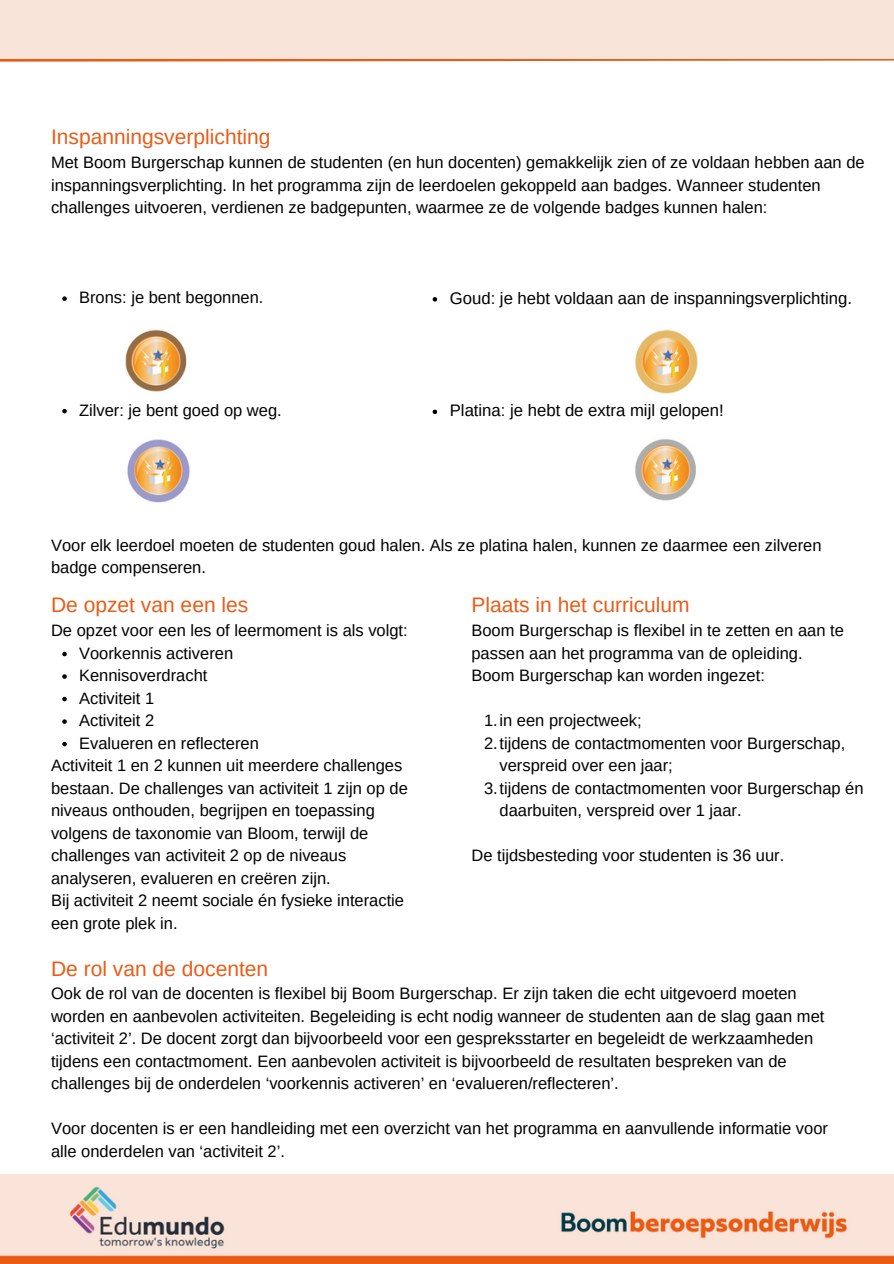
<style>
.page{position:relative;width:894px;height:1264px;background:#fff}
.page>*{position:absolute;margin:0;border:0;box-sizing:border-box;transform-origin:0 0}
.t1{font:21px "Arimo";color:#ea5b16}
.t2{font:16.65px "Arimo";color:#000}
.t3{font:16.5px/22.5px "Arimo";color:#000}
</style>
<div class="page">
<svg style="left:0;top:59px;width:893px;height:3px"></svg>
<img style="left:0;top:1174px;width:893px;height:88px">
<svg style="left:432px;top:297px;width:5px;height:4px"></svg>
<svg style="left:432px;top:409px;width:5px;height:5px"></svg>
<svg style="left:62px;top:296px;width:5px;height:5px"></svg>
<svg style="left:62px;top:409px;width:5px;height:4px"></svg>
<img style="left:125px;top:329px;width:62px;height:63px">
<div style="left:0;top:0;width:893px;height:59px;background:#f9e4d9"></div>
<img style="left:127px;top:439px;width:63px;height:64px">
<img style="left:635px;top:329px;width:63px;height:65px">
<img style="left:635px;top:439px;width:61px;height:62px">
<svg style="left:62px;top:651px;width:5px;height:5px"></svg>
<svg style="left:62px;top:674px;width:5px;height:4px"></svg>
<svg style="left:62px;top:696px;width:5px;height:5px"></svg>
<svg style="left:62px;top:719px;width:5px;height:4px"></svg>
<svg style="left:62px;top:741px;width:5px;height:5px"></svg>
<h1 class="t1" style="left:51px;top:125px;width:221px">Inspanningsverplichting</h1>
<h1 class="t3" style="left:51px;top:151px;width:815px">Met Boom Burgerschap kunnen de studenten (en hun docenten) gemakkelijk zien of ze voldaan hebben aan de inspanningsverplichting. In het programma zijn de leerdoelen gekoppeld aan badges. Wanneer studenten challenges uitvoeren, verdienen ze badgepunten, waarmee ze de volgende badges kunnen halen:</h1>
<p class="t3" style="left:79px;top:286px;width:186px">Brons: je bent begonnen.</p>
<p class="t3" style="left:79px;top:399px;width:204px">Zilver: je bent goed op weg.</p>
<p class="t2" style="left:449px;top:289px;width:403px">Goud: je hebt voldaan aan de inspanningsverplichting.</p>
<p class="t2" style="left:449px;top:401px;width:275px">Platina: je hebt de extra mijl gelopen!</p>
<p class="t3" style="left:51px;top:534px;width:771px">Voor elk leerdoel moeten de studenten goud halen. Als ze platina halen, kunnen ze daarmee een zilveren badge compenseren.</p>
<p class="t1" style="left:51px;top:593px;width:199px">De opzet van een les</p>
<p class="t3" style="left:51px;top:619px;width:358px">De opzet voor een les of leermoment is als volgt:</p>
<p class="t3" style="left:79px;top:641px;width:155px">Voorkennis activeren</p>
<p class="t3" style="left:79px;top:664px;width:130px">Kennisoverdracht</p>
<p class="t3" style="left:79px;top:686px;width:77px">Activiteit 1</p>
<p class="t3" style="left:79px;top:709px;width:77px">Activiteit 2</p>
<h1 class="t3" style="left:79px;top:731px;width:181px">Evalueren en reflecteren</h1>
<h1 class="t3" style="left:51px;top:754px;width:358px">Activiteit 1 en 2 kunnen uit meerdere challenges bestaan. De challenges van activiteit 1 zijn op de niveaus onthouden, begrijpen en toepassing volgens de taxonomie van Bloom, terwijl de challenges van activiteit 2 op de niveaus analyseren, evalueren en creëren zijn.<br>Bij activiteit 2 neemt sociale én fysieke interactie een grote plek in.</h1>
<p class="t1" style="left:471px;top:593px;width:220px">Plaats in het curriculum</p>
<p class="t3" style="left:471px;top:619px;width:374px">Boom Burgerschap is flexibel in te zetten en aan te passen aan het programma van de opleiding.<br>Boom Burgerschap kan worden ingezet:</p>
<p class="t3" style="left:484px;top:709px;width:159px">1.in een projectweek;</p>
<p class="t3" style="left:499px;top:731px;width:347px;text-indent:-15px">2.tijdens de contactmomenten voor Burgerschap, verspreid over een jaar;</p>
<h1 class="t3" style="left:499px;top:776px;width:365px;text-indent:-15px">3.tijdens de contactmomenten voor Burgerschap én daarbuiten, verspreid over 1 jaar.</h1>
<h1 class="t3" style="left:471px;top:844px;width:314px">De tijdsbesteding voor studenten is 36 uur.</h1>
<h1 class="t1" style="left:51px;top:956px;width:219px">De rol van de docenten</h1>
<h1 class="t3" style="left:51px;top:982px;width:774px">Ook de rol van de docenten is flexibel bij Boom Burgerschap. Er zijn taken die echt uitgevoerd moeten worden en aanbevolen activiteiten. Begeleiding is echt nodig wanneer de studenten aan de slag gaan met ‘activiteit 2’. De docent zorgt dan bijvoorbeeld voor een gespreksstarter en begeleidt de werkzaamheden tijdens een contactmoment. Een aanbevolen activiteit is bijvoorbeeld de resultaten bespreken van de challenges bij de onderdelen ‘voorkennis activeren’ en ‘evalueren/reflecteren’.</h1>
<p class="t3" style="left:51px;top:1117px;width:778px">Voor docenten is er een handleiding met een overzicht van het programma en aanvullende informatie voor alle onderdelen van ‘activiteit 2’.</p>
</div>
